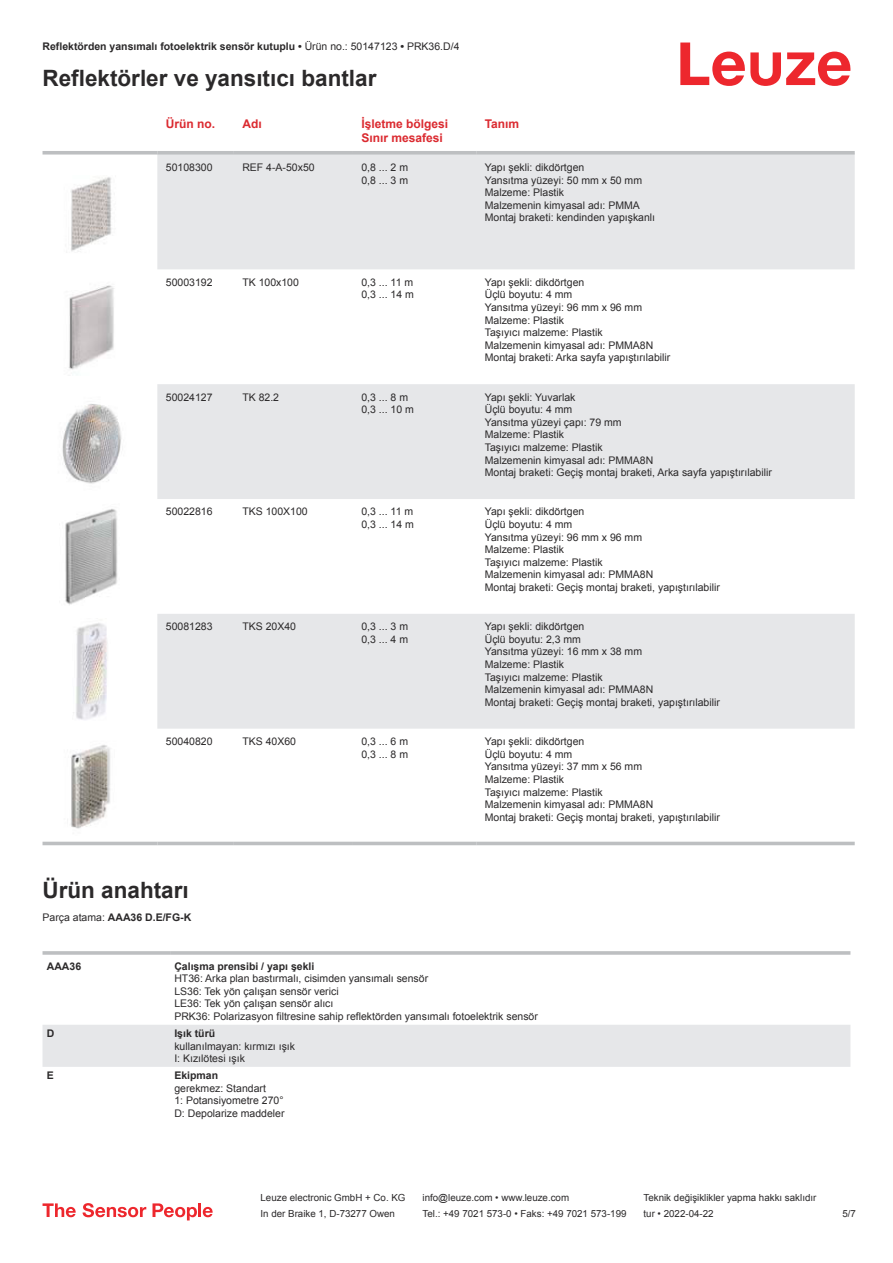
<style>
.page{position:relative;width:893px;height:1263px;background:#fff}
.page>*{position:absolute;margin:0;border:0;box-sizing:border-box;transform-origin:0 0}
.t1{font:700 22.5px "Arial";color:#2b292a}
.t2{font:700 12px/14.4px "Arial";color:#db2a30}
.t3{font:10.5px/12.6px "Arial";color:#2b292a}
.t4{font:700 10.5px "Arial";color:#2b292a}
.t5{font:9.75px "Arial";color:#2b292a}
.s1{font-weight:400}
</style>
<div class="page">
<svg style="left:680px;top:43px;width:170px;height:43px"></svg>
<svg style="left:157px;top:155px;width:698px;height:574px;fill:#e6e7e9"></svg>
<svg style="left:43px;top:151px;width:114px;height:4px"></svg>
<svg style="left:157px;top:151px;width:77px;height:4px"></svg>
<svg style="left:234px;top:151px;width:119px;height:4px"></svg>
<svg style="left:353px;top:151px;width:123px;height:4px"></svg>
<svg style="left:476px;top:151px;width:379px;height:4px;background:#c1c3c5"></svg>
<hr style="left:43px;top:842px;width:114px;height:3px;background:#bdbfc1">
<hr style="left:157px;top:842px;width:77px;height:3px;background:#bdbfc1">
<hr style="left:234px;top:842px;width:119px;height:3px;background:#bdbfc1">
<hr style="left:353px;top:842px;width:123px;height:3px;background:#bdbfc1">
<hr style="left:476px;top:842px;width:379px;height:3px;background:#bdbfc1">
<img style="left:71px;top:177px;width:41px;height:75px">
<img style="left:69px;top:285px;width:45px;height:85px">
<img style="left:62px;top:404px;width:60px;height:80px">
<img style="left:65px;top:509px;width:53px;height:96px">
<img style="left:73px;top:623px;width:34px;height:97px">
<img style="left:70px;top:745px;width:40px;height:84px">
<div style="left:43px;top:1025px;width:807px;height:42px;background:#e6e7e9"></div>
<hr style="left:43px;top:951px;width:127px;height:4px;background:#bdbfc1">
<hr style="left:170px;top:951px;width:680px;height:4px;background:#c4c6c8">
<svg style="left:43px;top:1203px;width:33px;height:14px"></svg>
<svg style="left:83px;top:1203px;width:63px;height:14px"></svg>
<svg style="left:153px;top:1203px;width:44px;height:17px"></svg>
<hr style="left:198px;top:1203px;width:3px;height:14px;background:#ed272d">
<svg style="left:203px;top:1207px;width:10px;height:10px"></svg>
<p class="t4" style="left:43px;top:39px;width:419px">Reflektörden yansımalı fotoelektrik sensör kutuplu • <span class="s1">Ürün no.: 50147123</span> • <span class="s1">PRK36.D/4</span></p>
<h1 class="t1" style="left:43px;top:63px;width:335px">Reflektörler ve yansıtıcı bantlar</h1>
<p class="t2" style="left:166px;top:116px;width:51px">Ürün no.</p>
<p class="t2" style="left:242px;top:116px;width:21px">Adı</p>
<p class="t2" style="left:361px;top:116px;width:88px">İşletme bölgesi<br>Sınır mesafesi</p>
<p class="t2" style="left:485px;top:116px;width:36px">Tanım</p>
<p class="t3" style="left:166px;top:162px;width:48px">50108300</p>
<p class="t3" style="left:242px;top:161px;width:74px">REF 4-A-50x50</p>
<p class="t3" style="left:361px;top:161px;width:48px">0,8 ... 2 m<br>0,8 ... 3 m</p>
<p class="t3" style="left:485px;top:161px;width:172px">Yapı şekli: dikdörtgen<br>Yansıtma yüzeyi: 50 mm x 50 mm<br>Malzeme: Plastik<br>Malzemenin kimyasal adı: PMMA<br>Montaj braketi: kendinden yapışkanlı</p>
<p class="t3" style="left:166px;top:276px;width:48px">50003192</p>
<p class="t3" style="left:242px;top:276px;width:58px">TK 100x100</p>
<p class="t3" style="left:361px;top:276px;width:54px">0,3 ... 11 m<br>0,3 ... 14 m</p>
<p class="t3" style="left:485px;top:276px;width:187px">Yapı şekli: dikdörtgen<br>Üçlü boyutu: 4 mm<br>Yansıtma yüzeyi: 96 mm x 96 mm<br>Malzeme: Plastik<br>Taşıyıcı malzeme: Plastik<br>Malzemenin kimyasal adı: PMMA8N<br>Montaj braketi: Arka sayfa yapıştırılabilir</p>
<p class="t3" style="left:166px;top:392px;width:48px">50024127</p>
<p class="t3" style="left:242px;top:392px;width:38px">TK 82.2</p>
<p class="t3" style="left:361px;top:391px;width:54px">0,3 ... 8 m<br>0,3 ... 10 m</p>
<p class="t3" style="left:485px;top:391px;width:289px">Yapı şekli: Yuvarlak<br>Üçlü boyutu: 4 mm<br>Yansıtma yüzeyi çapı: 79 mm<br>Malzeme: Plastik<br>Taşıyıcı malzeme: Plastik<br>Malzemenin kimyasal adı: PMMA8N<br>Montaj braketi: Geçiş montaj braketi, Arka sayfa yapıştırılabilir</p>
<p class="t3" style="left:166px;top:506px;width:48px">50022816</p>
<p class="t3" style="left:242px;top:505px;width:67px">TKS 100X100</p>
<p class="t3" style="left:361px;top:505px;width:54px">0,3 ... 11 m<br>0,3 ... 14 m</p>
<p class="t3" style="left:485px;top:505px;width:237px">Yapı şekli: dikdörtgen<br>Üçlü boyutu: 4 mm<br>Yansıtma yüzeyi: 96 mm x 96 mm<br>Malzeme: Plastik<br>Taşıyıcı malzeme: Plastik<br>Malzemenin kimyasal adı: PMMA8N<br>Montaj braketi: Geçiş montaj braketi, yapıştırılabilir</p>
<p class="t3" style="left:166px;top:621px;width:48px">50081283</p>
<p class="t3" style="left:242px;top:620px;width:55px">TKS 20X40</p>
<p class="t3" style="left:361px;top:620px;width:48px">0,3 ... 3 m<br>0,3 ... 4 m</p>
<p class="t3" style="left:485px;top:620px;width:237px">Yapı şekli: dikdörtgen<br>Üçlü boyutu: 2,3 mm<br>Yansıtma yüzeyi: 16 mm x 38 mm<br>Malzeme: Plastik<br>Taşıyıcı malzeme: Plastik<br>Malzemenin kimyasal adı: PMMA8N<br>Montaj braketi: Geçiş montaj braketi, yapıştırılabilir</p>
<p class="t3" style="left:166px;top:736px;width:48px">50040820</p>
<p class="t3" style="left:242px;top:735px;width:55px">TKS 40X60</p>
<p class="t3" style="left:361px;top:735px;width:48px">0,3 ... 6 m<br>0,3 ... 8 m</p>
<p class="t3" style="left:485px;top:735px;width:237px">Yapı şekli: dikdörtgen<br>Üçlü boyutu: 4 mm<br>Yansıtma yüzeyi: 37 mm x 56 mm<br>Malzeme: Plastik<br>Taşıyıcı malzeme: Plastik<br>Malzemenin kimyasal adı: PMMA8N<br>Montaj braketi: Geçiş montaj braketi, yapıştırılabilir</p>
<h1 class="t1" style="left:43px;top:874px;width:148px">Ürün anahtarı</h1>
<p class="t4" style="left:43px;top:910px;width:150px"><span class="s1">Parça atama:</span> AAA36 D.E/FG-K</p>
<p class="t4" style="left:47px;top:962px;width:36px">AAA36</p>
<p class="t4" style="left:174px;top:958px;width:142px">Çalışma prensibi / yapı şekli</p>
<p class="t3" style="left:174px;top:972px;width:365px">HT36: Arka plan bastırmalı, cisimden yansımalı sensör<br>LS36: Tek yön çalışan sensör verici<br>LE36: Tek yön çalışan sensör alıcı<br>PRK36: Polarizasyon filtresine sahip reflektörden yansımalı fotoelektrik sensör</p>
<p class="t4" style="left:47px;top:1029px;width:9px">D</p>
<p class="t4" style="left:174px;top:1026px;width:42px">Işık türü</p>
<p class="t3" style="left:174px;top:1039px;width:122px">kullanılmayan: kırmızı ışık<br>I: Kızılötesi ışık</p>
<p class="t4" style="left:47px;top:1071px;width:9px">E</p>
<p class="t4" style="left:174px;top:1068px;width:45px">Ekipman</p>
<p class="t3" style="left:174px;top:1081px;width:112px">gerekmez: Standart<br>1: Potansiyometre 270°<br>D: Depolarize maddeler</p>
<p class="t5" style="left:261px;top:1191px;width:146px">Leuze electronic GmbH + Co. KG</p>
<p class="t5" style="left:423px;top:1191px;width:148px">info@leuze.com • www.leuze.com</p>
<p class="t5" style="left:644px;top:1191px;width:174px">Teknik değişiklikler yapma hakkı saklıdır</p>
<p class="t5" style="left:261px;top:1207px;width:136px">In der Braike 1, D-73277 Owen</p>
<p class="t5" style="left:423px;top:1207px;width:205px">Tel.: +49 7021 573-0 • Faks: +49 7021 573-199</p>
<p class="t5" style="left:644px;top:1207px;width:72px">tur • 2022-04-22</p>
<p class="t5" style="left:842px;top:1210px;width:15px">5 /7</p>
</div>
